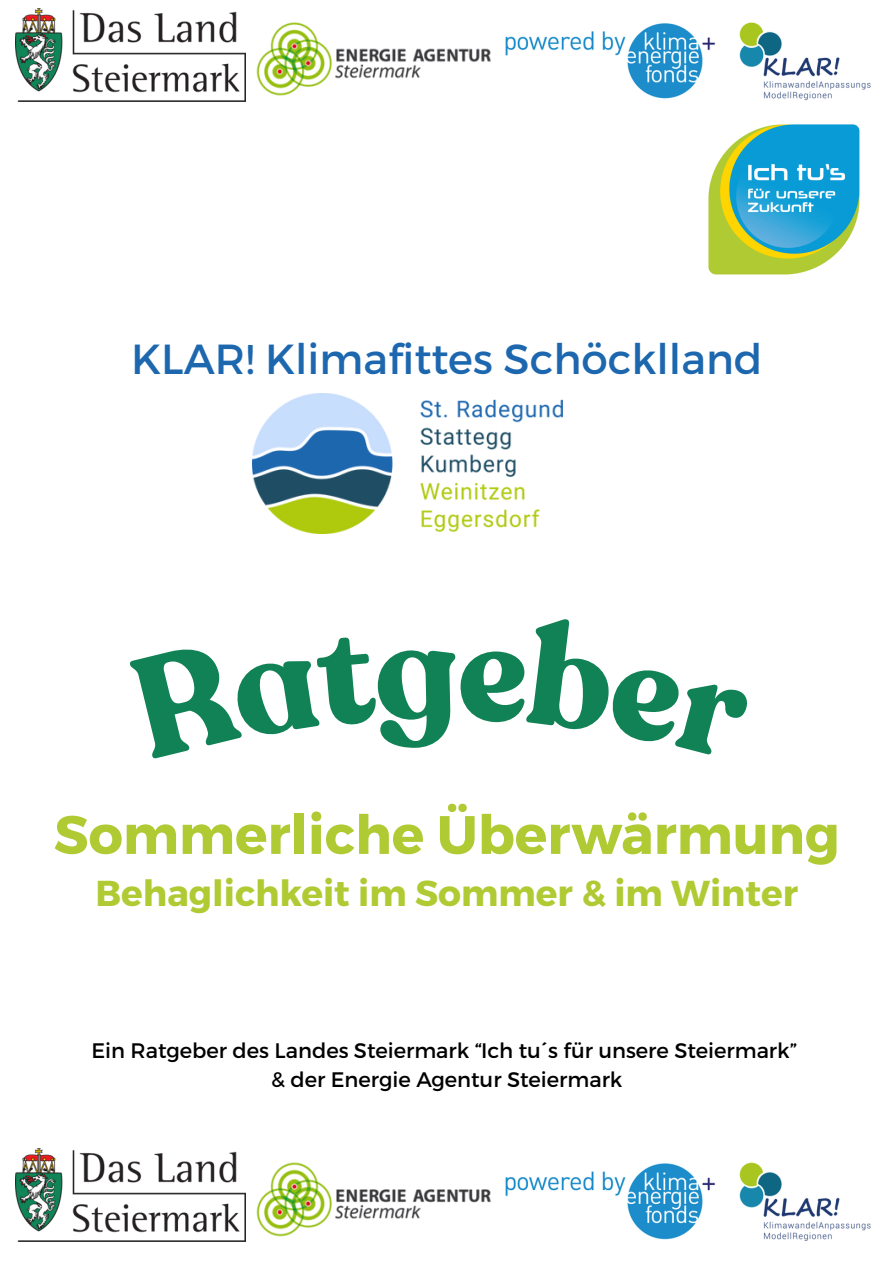
<style>
.page{position:relative;width:894px;height:1264px;background:#fff}
.page>*{position:absolute;margin:0;border:0;box-sizing:border-box;transform-origin:0 0}
.t1{font:700 54px "Montserrat";color:#b0ca34}
.t2{font:42px "Montserrat";color:#1d67af}
.t3{font:700 36px "Montserrat";color:#b0ca34}
.t4{font:21px "Montserrat";color:#000}
</style>
<div class="page">
<img style="left:708px;top:124px;width:152px;height:151px">
<img style="left:505px;top:1162px;width:366px;height:79px">
<img style="left:253px;top:394px;width:309px;height:139px">
<img style="left:256px;top:1162px;width:235px;height:75px">
<img style="left:16px;top:1148px;width:229px;height:93px">
<img style="left:505px;top:22px;width:366px;height:79px">
<img style="left:256px;top:22px;width:235px;height:74px">
<img style="left:16px;top:8px;width:229px;height:93px">
<p class="t2" style="left:131px;top:332px;width:632px">KLAR! Klimafittes Schöcklland</p>
<p class="t1" style="left:54px;top:799px;width:787px">Sommerliche Überwärmung</p>
<h3 class="t3" style="left:95px;top:870px;width:704px">Behaglichkeit im Sommer &amp; im Winter</h3>
<p class="t4" style="left:91px;top:1036px;width:706px">Ein Ratgeber des Landes Steiermark “Ich tu´s für unsere Steiermark”</p>
<p class="t4" style="left:271px;top:1065px;width:353px">&amp; der Energie Agentur Steiermark</p>
</div>
